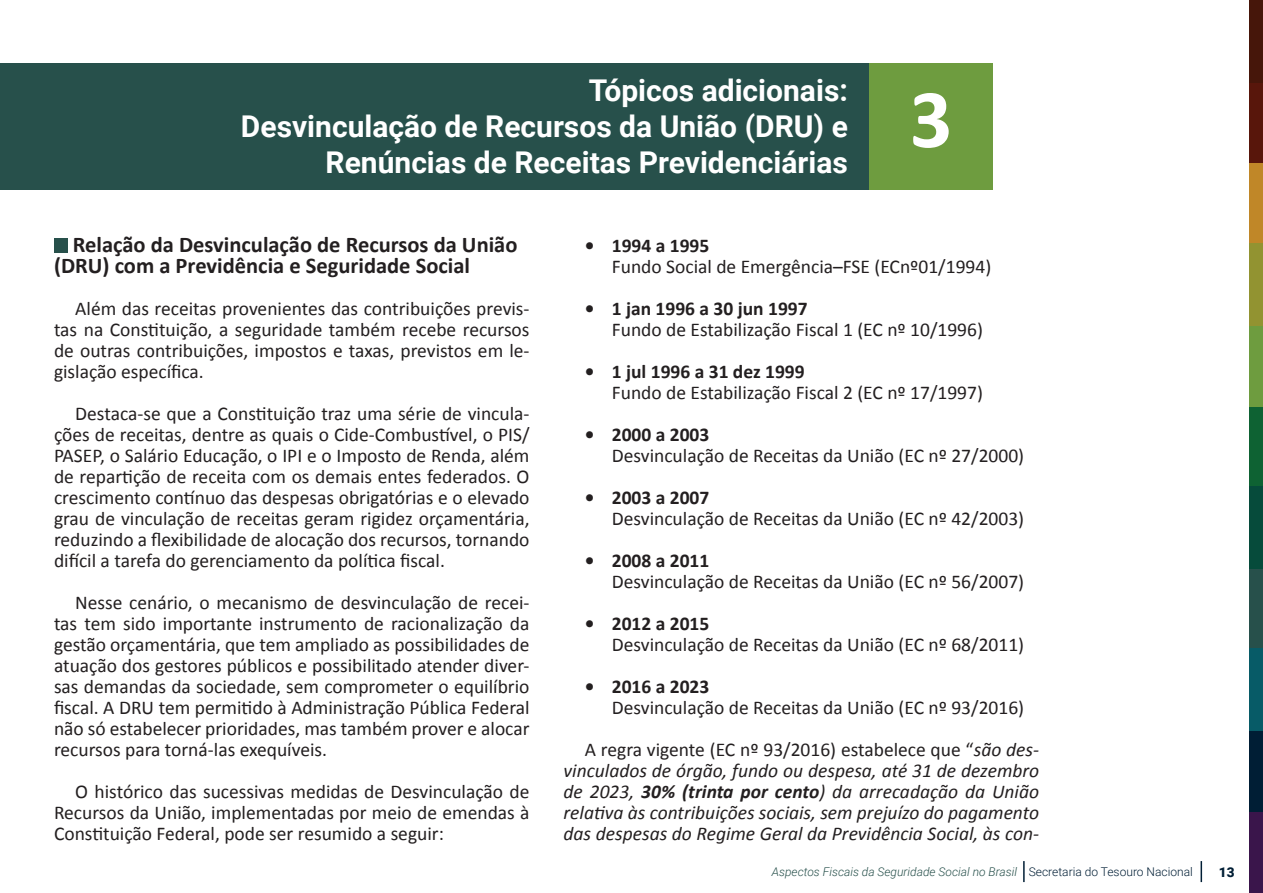
<style>
.page{position:relative;width:1263px;height:893px;background:#fff}
.page>*{position:absolute;margin:0;border:0;box-sizing:border-box;transform-origin:0 0}
.Subtitulo-Corpo_de_T{font:700 84px "Calibri";color:#fff}
.Sub-Subtitulo{font:700 30px/36px "Roboto";color:#fff;text-align:right}
.Subtitulo-Corpo_de_T-2{font:700 22.5px/21px "Calibri";color:#231f20}
.Corpo_texto{font:19.5px/21px "Calibri";color:#231f20}
.Corpo_texto-2{font:italic 19.5px/21px "Calibri";color:#231f20;text-align:justify}
.t1{font:900 13.5px "Roboto";color:#001e35}
.t2{font:italic 300 12px "Roboto";color:#27504b}
.s1{font-weight:700}
.s2{font-style:normal}
.s3{font-style:normal;color:#001e35}
</style>
<div class="page">
<div style="left:1249px;top:811px;width:14px;height:82px;background:#3a154b"></div>
<div style="left:1249px;top:406px;width:14px;height:82px;background:#0e6233"></div>
<div style="left:1249px;top:567px;width:14px;height:83px;background:#27504b"></div>
<div style="left:1249px;top:162px;width:14px;height:83px;background:#c08728"></div>
<div style="left:1249px;top:729px;width:14px;height:82px;background:#001e35"></div>
<div style="left:1249px;top:324px;width:14px;height:82px;background:#6e9c3f"></div>
<div style="left:1249px;top:486px;width:14px;height:82px;background:#064b3b"></div>
<div style="left:1249px;top:81px;width:14px;height:82px;background:#58160b"></div>
<div style="left:1249px;top:648px;width:14px;height:83px;background:#075b67"></div>
<div style="left:1249px;top:243px;width:14px;height:83px;background:#929331"></div>
<div style="left:1249px;top:0;width:14px;height:82px;background:#46160a"></div>
<hr style="left:1200px;top:861px;width:2px;height:21px;background:#001e35">
<hr style="left:1023px;top:861px;width:2px;height:21px;background:#001e35">
<div style="left:54px;top:238px;width:14px;height:14px;background:#27504b"></div>
<div style="left:0;top:63px;width:869px;height:126px;background:#27504b"></div>
<div style="left:869px;top:63px;width:124px;height:126px;background:#6e9c3f"></div>
<p class="Sub-Subtitulo" style="left:241px;top:71px;width:608px">Tópicos adicionais:<br>Desvinculação de Recursos da União (DRU) e<br>Renúncias de Receitas Previdenciárias</p>
<p class="Subtitulo-Corpo_de_T" style="left:910px;top:67px;width:44px">3</p>
<p class="Subtitulo-Corpo_de_T-2" style="left:54px;top:233px;width:465px;text-indent:19px">Relação da Desvinculação de Recursos da União (DRU) com a Previdência e Seguridade Social</p>
<p class="Corpo_texto" style="left:54px;top:297px;width:477px;text-align:justify;text-indent:21px">Além das receitas provenientes das contribuições previs&shy;tas na Constituição, a seguridade também recebe recursos de outras contribuições, impostos e taxas, previstos em le&shy;gislação específica.</p>
<p class="Corpo_texto" style="left:54px;top:402px;width:477px;text-align:justify;text-indent:21px">Destaca-se que a Constituição traz uma série de vincula&shy;ções de receitas, dentre as quais o Cide-Combustível, o PIS/ PASEP, o Salário Educação, o IPI e o Imposto de Renda, além de repartição de receita com os demais entes federados. O crescimento contínuo das despesas obrigatórias e o elevado grau de vinculação de receitas geram rigidez orçamentária, reduzindo a flexibilidade de alocação dos recursos, tornando difícil a tarefa do gerenciamento da política fiscal.</p>
<p class="Corpo_texto" style="left:54px;top:591px;width:477px;text-align:justify;text-indent:21px">Nesse cenário, o mecanismo de desvinculação de recei&shy;tas tem sido importante instrumento de racionalização da gestão orçamentária, que tem ampliado as possibilidades de atuação dos gestores públicos e possibilitado atender diver&shy;sas demandas da sociedade, sem comprometer o equilíbrio fiscal. A DRU tem permitido à Administração Pública Federal não só estabelecer prioridades, mas também prover e alocar recursos para torná-las exequíveis.</p>
<p class="Corpo_texto" style="left:54px;top:780px;width:477px;text-align:justify;text-indent:21px">O histórico das sucessivas medidas de Desvinculação de Recursos da União, implementadas por meio de emendas à Constituição Federal, pode ser resumido a seguir:</p>
<p class="Corpo_texto" style="left:612px;top:234px;width:381px;text-indent:-27px"><span class="s1">• 1994 a 1995<br></span>Fundo Social de Emergência–FSE (ECnº01/1994)</p>
<p class="Corpo_texto" style="left:612px;top:297px;width:373px;text-indent:-27px"><span class="s1">• 1 jan 1996 a 30 jun 1997<br></span>Fundo de Estabilização Fiscal 1 (EC nº 10/1996)</p>
<p class="Corpo_texto" style="left:612px;top:360px;width:373px;text-indent:-27px"><span class="s1">• 1 jul 1996 a 31 dez 1999<br></span>Fundo de Estabilização Fiscal 2 (EC nº 17/1997)</p>
<p class="Corpo_texto" style="left:612px;top:423px;width:414px;text-indent:-27px"><span class="s1">• 2000 a 2003<br></span>Desvinculação de Receitas da União (EC nº 27/2000)</p>
<p class="Corpo_texto" style="left:612px;top:486px;width:414px;text-indent:-27px"><span class="s1">• 2003 a 2007<br></span>Desvinculação de Receitas da União (EC nº 42/2003)</p>
<p class="Corpo_texto" style="left:612px;top:549px;width:414px;text-indent:-27px"><span class="s1">• 2008 a 2011<br></span>Desvinculação de Receitas da União (EC nº 56/2007)</p>
<p class="Corpo_texto" style="left:612px;top:612px;width:414px;text-indent:-27px"><span class="s1">• 2012 a 2015<br></span>Desvinculação de Receitas da União (EC nº 68/2011)</p>
<p class="Corpo_texto" style="left:612px;top:675px;width:414px;text-indent:-27px"><span class="s1">• 2016 a 2023<br></span>Desvinculação de Receitas da União (EC nº 93/2016)</p>
<p class="Corpo_texto-2" style="left:564px;top:738px;width:477px;text-indent:21px"><span class="s2">A regra vigente (EC nº 93/2016) estabelece que “</span>são des&shy;vinculados de órgão, fundo ou despesa, até 31 de dezembro de 2023, <span class="s1">30% (trinta por cento</span>) da arrecadação da União relativa às contribuições sociais, sem prejuízo do pagamento das despesas do Regime Geral da Previdência Social, às con-</p>
<p class="t2" style="left:772px;top:863px;width:422px">Aspectos Fiscais da Seguridade Social no Brasil <span class="s3">Secretaria do Tesouro Nacional</span></p>
<p class="t1" style="left:1219px;top:862px;width:17px">13</p>
</div>
